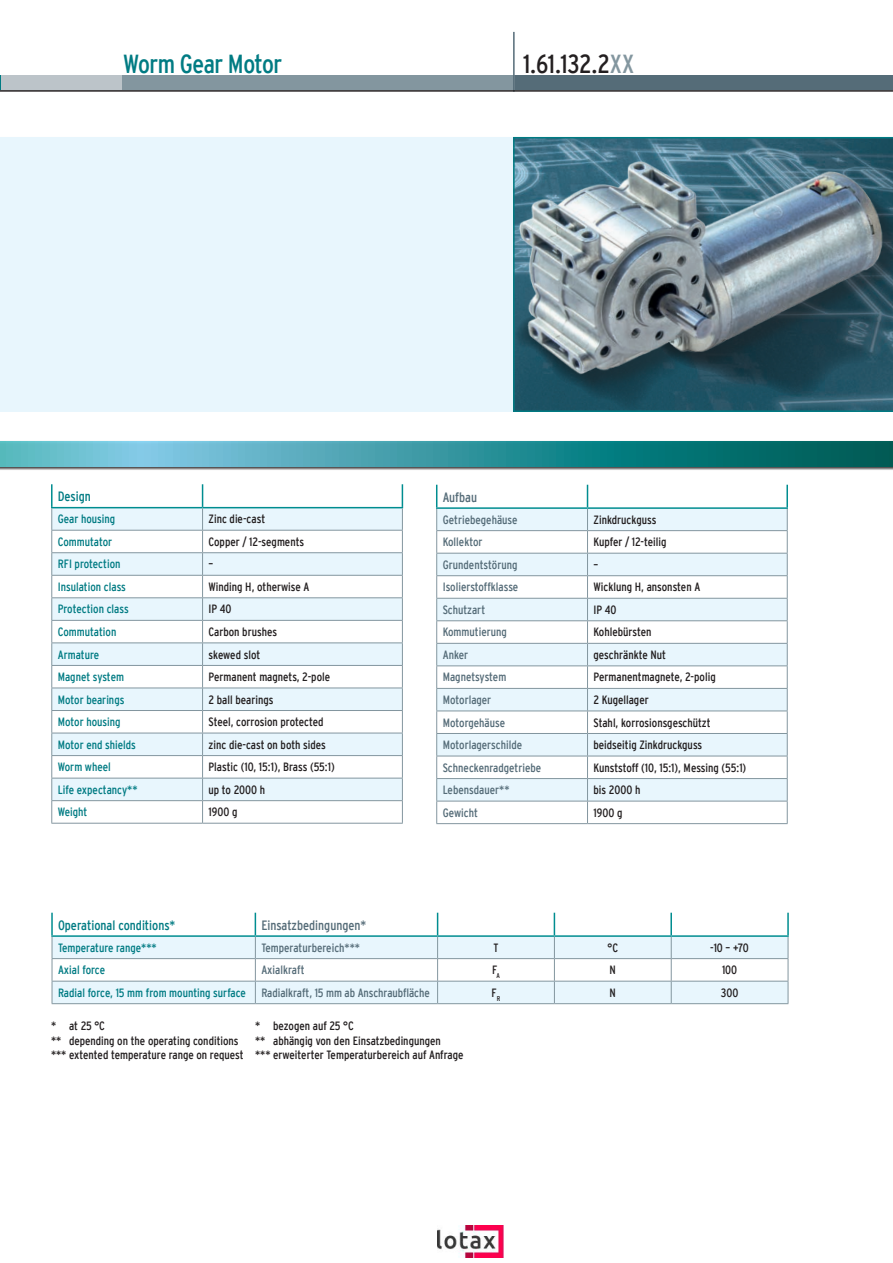
<style>
.page{position:relative;width:893px;height:1263px;background:#fff}
.page>*{position:absolute;margin:0;border:0;box-sizing:border-box;transform-origin:0 0}
.t1{font:condensed 26.1px "Interstate";letter-spacing:-.02em;color:#007b83}
.t2{font:condensed 26.1px "Interstate";color:#231f20}
.t3{font:condensed 13.5px "Interstate";color:#007b83}
.t4{font:condensed 13.5px "Interstate";color:#556c78}
.t5{font:condensed 12px/14.4px "Interstate";color:#231f20}
.t6{font:condensed 12px "Interstate";color:#556c78}
.t7{font:condensed 12px "Interstate";color:#007b83}
.s1{color:#83969f}
</style>
<div class="page">
<div style="left:514px;top:75px;width:379px;height:15px;background:#556c78"></div>
<div style="left:121px;top:75px;width:394px;height:15px;background:#83969f"></div>
<div style="left:0;top:75px;width:121px;height:15px;background:#bcc4c9"></div>
<svg style="left:0;top:75px;width:1px;height:15px"></svg>
<hr style="left:513px;top:32px;width:2px;height:60px;background:#556c78">
<hr style="left:0;top:90px;width:893px;height:2px;background:#231f20">
<div style="left:0;top:440px;width:893px;height:31px;background:#231f20;opacity:.63"></div>
<svg style="left:0;top:441px;width:893px;height:26px"></svg>
<div style="left:0;top:137px;width:513px;height:275px;background:#e8f6fd"></div>
<hr style="left:51px;top:823px;width:152px;height:1px;background:#83969f">
<hr style="left:203px;top:823px;width:200px;height:1px;background:#83969f">
<svg style="left:51px;top:484px;width:352px;height:339px"></svg>
<svg style="left:436px;top:485px;width:352px;height:339px"></svg>
<svg style="left:53px;top:937px;width:735px;height:66px;fill:#e8f6fd"></svg>
<hr style="left:51px;top:913px;width:2px;height:22px;background:#008d90">
<hr style="left:670px;top:913px;width:2px;height:22px;background:#008d90">
<hr style="left:787px;top:913px;width:2px;height:22px;background:#008d90">
<hr style="left:51px;top:935px;width:204px;height:2px;background:#008d90">
<hr style="left:255px;top:935px;width:183px;height:2px;background:#008d90">
<hr style="left:438px;top:935px;width:116px;height:2px;background:#008d90">
<hr style="left:554px;top:935px;width:117px;height:2px;background:#008d90">
<hr style="left:671px;top:935px;width:118px;height:2px;background:#008d90">
<hr style="left:52px;top:958px;width:203px;height:1px;background:#83969f">
<hr style="left:255px;top:958px;width:183px;height:1px;background:#83969f">
<hr style="left:438px;top:958px;width:116px;height:1px;background:#83969f">
<hr style="left:554px;top:958px;width:117px;height:1px;background:#83969f">
<hr style="left:671px;top:958px;width:117px;height:1px;background:#83969f">
<hr style="left:52px;top:981px;width:203px;height:1px;background:#83969f">
<svg style="left:52px;top:937px;width:1px;height:66px"></svg>
<hr style="left:255px;top:981px;width:183px;height:1px;background:#83969f">
<hr style="left:438px;top:981px;width:116px;height:1px;background:#83969f">
<hr style="left:554px;top:981px;width:117px;height:1px;background:#83969f">
<svg style="left:554px;top:913px;width:1px;height:90px"></svg>
<hr style="left:671px;top:981px;width:117px;height:1px;background:#83969f">
<svg style="left:671px;top:937px;width:1px;height:66px"></svg>
<svg style="left:788px;top:937px;width:1px;height:66px"></svg>
<hr style="left:52px;top:1003px;width:203px;height:1px;background:#83969f">
<hr style="left:255px;top:1003px;width:183px;height:1px;background:#83969f">
<hr style="left:438px;top:1003px;width:116px;height:1px;background:#83969f">
<hr style="left:554px;top:1003px;width:117px;height:1px;background:#83969f">
<hr style="left:671px;top:1003px;width:117px;height:1px;background:#83969f">
<svg style="left:255px;top:913px;width:1px;height:90px"></svg>
<svg style="left:437px;top:913px;width:1px;height:90px"></svg>
<svg style="left:513px;top:406px;width:214px;height:6px"></svg>
<img style="left:456px;top:137px;width:437px;height:269px">
<img style="left:437px;top:1226px;width:66px;height:31px">
<h1 class="t1" style="left:123px;top:49px;width:160px">Worm Gear Motor</h1>
<h1 class="t2" style="left:523px;top:49px;width:113px">1.61.132.2<span class="s1">XX</span></h1>
<p class="t3" style="left:58px;top:489px;width:35px">Design</p>
<p class="t7" style="left:58px;top:512px;width:59px">Gear housing</p>
<p class="t5" style="left:209px;top:512px;width:58px">Zinc die-cast</p>
<p class="t7" style="left:58px;top:535px;width:56px">Commutator</p>
<p class="t5" style="left:209px;top:534px;width:97px">Copper / 12-segments</p>
<p class="t7" style="left:58px;top:557px;width:64px">RFI protection</p>
<p class="t5" style="left:209px;top:557px;width:6px">–</p>
<p class="t7" style="left:58px;top:580px;width:70px">Insulation class</p>
<p class="t5" style="left:209px;top:579px;width:102px">Winding H, otherwise A</p>
<p class="t7" style="left:58px;top:602px;width:72px">Protection class</p>
<p class="t5" style="left:209px;top:602px;width:25px">IP 40</p>
<p class="t7" style="left:58px;top:625px;width:60px">Commutation</p>
<p class="t5" style="left:209px;top:624px;width:70px">Carbon brushes</p>
<p class="t7" style="left:58px;top:647px;width:43px">Armature</p>
<p class="t5" style="left:209px;top:647px;width:53px">skewed slot</p>
<p class="t7" style="left:58px;top:670px;width:68px">Magnet system</p>
<p class="t5" style="left:209px;top:669px;width:123px">Permanent magnets, 2-pole</p>
<p class="t7" style="left:58px;top:693px;width:68px">Motor bearings</p>
<p class="t5" style="left:209px;top:692px;width:66px">2 ball bearings</p>
<p class="t7" style="left:58px;top:715px;width:64px">Motor housing</p>
<p class="t5" style="left:209px;top:715px;width:117px">Steel, corrosion protected</p>
<p class="t7" style="left:58px;top:738px;width:80px">Motor end shields</p>
<p class="t5" style="left:209px;top:737px;width:119px">zinc die-cast on both sides</p>
<p class="t7" style="left:58px;top:760px;width:55px">Worm wheel</p>
<p class="t5" style="left:209px;top:760px;width:128px">Plastic (10, 15:1), Brass (55:1)</p>
<p class="t7" style="left:58px;top:783px;width:81px">Life expectancy**</p>
<p class="t5" style="left:209px;top:782px;width:58px">up to 2000 h</p>
<p class="t7" style="left:58px;top:805px;width:31px">Weight</p>
<p class="t5" style="left:209px;top:805px;width:30px">1900 g</p>
<p class="t4" style="left:443px;top:489px;width:36px">Aufbau</p>
<p class="t6" style="left:443px;top:513px;width:76px">Getriebegehäuse</p>
<p class="t5" style="left:593px;top:512px;width:64px">Zinkdruckguss</p>
<p class="t6" style="left:443px;top:535px;width:41px">Kollektor</p>
<p class="t5" style="left:593px;top:535px;width:75px">Kupfer / 12-teilig</p>
<p class="t6" style="left:443px;top:558px;width:76px">Grundentstörung</p>
<p class="t5" style="left:593px;top:557px;width:6px">–</p>
<p class="t6" style="left:443px;top:580px;width:77px">Isolierstoffklasse</p>
<p class="t5" style="left:593px;top:580px;width:108px">Wicklung H, ansonsten A</p>
<p class="t6" style="left:443px;top:603px;width:44px">Schutzart</p>
<p class="t5" style="left:593px;top:602px;width:25px">IP 40</p>
<p class="t6" style="left:443px;top:625px;width:66px">Kommutierung</p>
<p class="t5" style="left:593px;top:625px;width:59px">Kohlebürsten</p>
<p class="t6" style="left:443px;top:648px;width:27px">Anker</p>
<p class="t5" style="left:593px;top:647px;width:74px">geschränkte Nut</p>
<p class="t6" style="left:443px;top:670px;width:65px">Magnetsystem</p>
<p class="t5" style="left:593px;top:670px;width:124px">Permanentmagnete, 2-polig</p>
<p class="t6" style="left:443px;top:693px;width:50px">Motorlager</p>
<p class="t5" style="left:593px;top:692px;width:57px">2 Kugellager</p>
<p class="t6" style="left:443px;top:716px;width:64px">Motorgehäuse</p>
<p class="t5" style="left:593px;top:715px;width:119px">Stahl, korrosionsgeschützt</p>
<p class="t6" style="left:443px;top:738px;width:81px">Motorlagerschilde</p>
<p class="t5" style="left:593px;top:737px;width:110px">beidseitig Zinkdruckguss</p>
<p class="t6" style="left:443px;top:761px;width:100px">Schneckenradgetriebe</p>
<p class="t5" style="left:593px;top:760px;width:154px">Kunststoff (10, 15:1), Messing (55:1)</p>
<p class="t6" style="left:443px;top:783px;width:68px">Lebensdauer**</p>
<p class="t5" style="left:593px;top:783px;width:48px">bis 2000 h</p>
<p class="t6" style="left:443px;top:806px;width:37px">Gewicht</p>
<p class="t5" style="left:593px;top:805px;width:30px">1900 g</p>
<p class="t3" style="left:58px;top:917px;width:119px">Operational conditions*</p>
<p class="t4" style="left:261px;top:917px;width:106px">Einsatzbedingungen*</p>
<p class="t7" style="left:58px;top:941px;width:100px">Temperature range***</p>
<p class="t6" style="left:261px;top:941px;width:100px">Temperaturbereich***</p>
<p class="t5" style="left:493px;top:940px;width:7px">T</p>
<p class="t5" style="left:607px;top:940px;width:12px">°C</p>
<p class="t5" style="left:710px;top:940px;width:40px">-10 – +70</p>
<p class="t7" style="left:58px;top:963px;width:49px">Axial force</p>
<p class="t6" style="left:261px;top:963px;width:45px">Axialkraft</p>
<p class="t5" style="left:492px;top:963px;width:9px">F<sub>A</sub></p>
<p class="t5" style="left:610px;top:963px;width:8px">N</p>
<p class="t5" style="left:722px;top:963px;width:17px">100</p>
<p class="t7" style="left:58px;top:986px;width:190px">Radial force, 15 mm from mounting surface</p>
<p class="t6" style="left:261px;top:986px;width:170px">Radialkraft, 15 mm ab Anschraubfläche</p>
<p class="t5" style="left:492px;top:985px;width:10px">F<sub>R</sub></p>
<p class="t5" style="left:610px;top:985px;width:8px">N</p>
<p class="t5" style="left:721px;top:985px;width:19px">300</p>
<p class="t5" style="left:51px;top:1019px;width:194px">* at 25 °C<br>** depending on the operating conditions *** extented temperature range on request</p>
<p class="t5" style="left:255px;top:1019px;width:210px">* bezogen auf 25 °C<br>** abhängig von den Einsatzbedingungen<br>*** erweiterter Temperaturbereich auf Anfrage</p>
</div>
